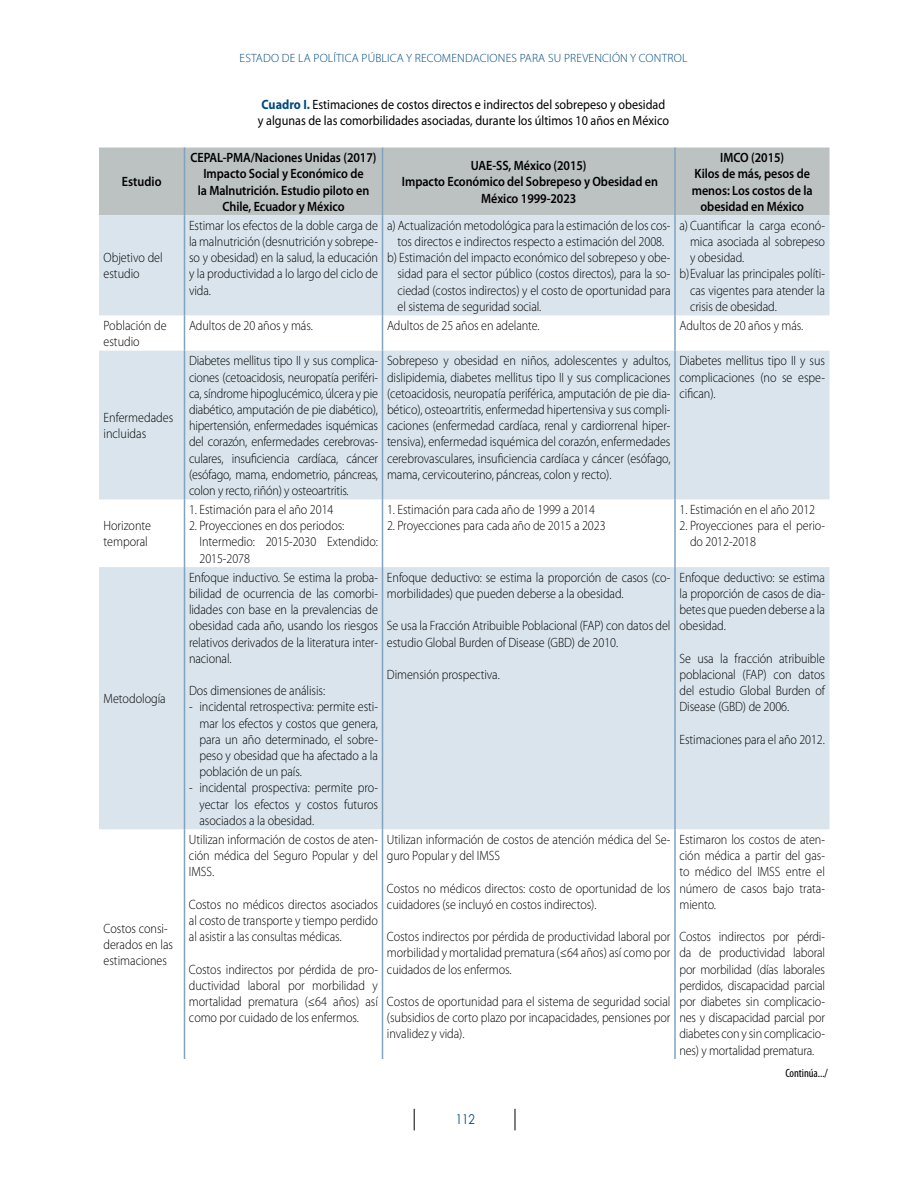
<style>
.page{position:relative;width:918px;height:1188px;background:#fff}
.page>*{position:absolute;margin:0;border:0;box-sizing:border-box;transform-origin:0 0}
.t1{font:300 13.5px/16.2px "Myriad Pro";letter-spacing:-.005em;color:#000;text-align:justify;scale:.9 1}
.t2{font:600 13.5px/16.2px "Myriad Pro";letter-spacing:-.005em;color:#000;text-align:center;scale:.9 1}
.t3{font:13.5px/16.2px "Myriad Pro";color:#000;scale:.9 1}
.t4{font:13.5px "Century Gothic";color:#00497f;scale:.85 1}
.t5{font:300 12px "Myriad Pro";letter-spacing:.015em;color:#00497f}
.t6{font:condensed 12px "Myriad Pro";letter-spacing:-.005em;color:#000}
.s1{font-weight:700;color:#00497f}
</style>
<div class="page">
<svg style="left:414px;top:1109px;width:1px;height:21px"></svg>
<svg style="left:515px;top:1109px;width:1px;height:21px"></svg>
<div style="left:99px;top:148px;width:731px;height:67px;background:#bcc1c2"></div>
<svg style="left:99px;top:215px;width:731px;height:614px;fill:#d9e4ec"></svg>
<hr style="left:184px;top:215px;width:1px;height:100px;background:#80a4bf">
<hr style="left:382px;top:215px;width:1px;height:100px;background:#80a4bf">
<hr style="left:674px;top:215px;width:2px;height:100px;background:#80a4bf">
<hr style="left:184px;top:315px;width:1px;height:36px;background:#80a4bf">
<hr style="left:382px;top:315px;width:1px;height:36px;background:#80a4bf">
<hr style="left:674px;top:315px;width:2px;height:36px;background:#80a4bf">
<hr style="left:184px;top:351px;width:1px;height:148px;background:#80a4bf">
<hr style="left:382px;top:351px;width:1px;height:148px;background:#80a4bf">
<hr style="left:674px;top:351px;width:2px;height:148px;background:#80a4bf">
<hr style="left:184px;top:499px;width:1px;height:68px;background:#80a4bf">
<hr style="left:382px;top:499px;width:1px;height:68px;background:#80a4bf">
<hr style="left:674px;top:499px;width:2px;height:68px;background:#80a4bf">
<hr style="left:184px;top:567px;width:1px;height:262px;background:#80a4bf">
<hr style="left:382px;top:567px;width:1px;height:262px;background:#80a4bf">
<hr style="left:674px;top:567px;width:2px;height:262px;background:#80a4bf">
<hr style="left:184px;top:829px;width:1px;height:230px;background:#80a4bf">
<hr style="left:382px;top:829px;width:1px;height:230px;background:#80a4bf">
<hr style="left:674px;top:829px;width:2px;height:230px;background:#80a4bf">
<hr style="left:184px;top:148px;width:1px;height:67px;background:#80a4bf">
<hr style="left:382px;top:148px;width:1px;height:67px;background:#80a4bf">
<hr style="left:674px;top:148px;width:2px;height:67px;background:#80a4bf">
<p class="t2" style="left:122px;top:173px;width:45px">Estudio</p>
<p class="t1" style="left:104px;top:250px;width:67px">Objetivo del estudio</p>
<p class="t5" style="left:240px;top:51px;width:449px">Estado de la política pública y recomendaciones para su prevención y control</p>
<p class="t3" style="left:258px;top:96px;width:458px"><span class="s1">Cuadro I.</span> Estimaciones de costos directos e indirectos del sobrepeso y obesidad y algunas de las comorbilidades asociadas, durante los últimos 10 años en México</p>
<p class="t2" style="left:190px;top:149px;width:208px">CEPAL-PMA/Naciones Unidas (2017)<br>Impacto Social y Económico de<br>la Malnutrición. Estudio piloto en<br>Chile, Ecuador y México</p>
<p class="t2" style="left:402px;top:157px;width:286px">UAE-SS, México (2015)<br>Impacto Económico del Sobrepeso y Obesidad en<br>México 1999-2023</p>
<p class="t2" style="left:692px;top:149px;width:136px">IMCO (2015)<br>Kilos de más, pesos de menos: Los costos de la obesidad en México</p>
<p class="t1" style="left:189px;top:218px;width:212px">Estimar los efectos de la doble carga de la malnutrición (desnutrición y sobrepe&shy;so y obesidad) en la salud, la educación y la productividad a lo largo del ciclo de vida.</p>
<p class="t1" style="left:387px;top:218px;width:317px">a) Actualización metodológica para la estimación de los cos-</p>
<p class="t1" style="left:398px;top:234px;width:298px">tos directos e indirectos respecto a estimación del 2008.</p>
<p class="t1" style="left:387px;top:250px;width:316px">b) Estimación del impacto económico del sobrepeso y obe-</p>
<p class="t1" style="left:398px;top:266px;width:305px">sidad para el sector público (costos directos), para la so-</p>
<p class="t1" style="left:398px;top:282px;width:305px">ciedad (costos indirectos) y el costo de oportunidad para</p>
<p class="t1" style="left:398px;top:299px;width:161px">el sistema de seguridad social.</p>
<p class="t1" style="left:680px;top:218px;width:163px">a) Cuantificar la carga econó-</p>
<p class="t1" style="left:690px;top:234px;width:151px">mica asociada al sobrepeso</p>
<p class="t1" style="left:690px;top:250px;width:62px">y obesidad.</p>
<p class="t1" style="left:680px;top:266px;width:163px">b)Evaluar las principales políti-</p>
<p class="t1" style="left:690px;top:282px;width:152px">cas vigentes para atender la</p>
<p class="t1" style="left:690px;top:299px;width:98px">crisis de obesidad.</p>
<p class="t1" style="left:104px;top:318px;width:72px">Población de estudio</p>
<p class="t1" style="left:189px;top:318px;width:139px">Adultos de 20 años y más.</p>
<p class="t1" style="left:387px;top:318px;width:171px">Adultos de 25 años en adelante.</p>
<p class="t1" style="left:680px;top:318px;width:139px">Adultos de 20 años y más.</p>
<p class="t1" style="left:104px;top:410px;width:79px">Enfermedades incluidas</p>
<p class="t1" style="left:104px;top:518px;width:54px">Horizonte temporal</p>
<p class="t1" style="left:104px;top:691px;width:71px">Metodología</p>
<p class="t1" style="left:103px;top:921px;width:79px;text-align:left">Costos consi&shy;derados en las estimaciones</p>
<p class="t1" style="left:189px;top:353px;width:212px">Diabetes mellitus tipo II y sus complica&shy;ciones (cetoacidosis, neuropatía periféri&shy;ca, síndrome hipoglucémico, úlcera y pie diabético, amputación de pie diabético), hipertensión, enfermedades isquémicas del corazón, enfermedades cerebrovas&shy;culares, insuficiencia cardíaca, cáncer (esófago, mama, endometrio, páncreas, colon y recto, riñón) y osteoartritis.</p>
<p class="t1" style="left:387px;top:353px;width:317px">Sobrepeso y obesidad en niños, adolescentes y adultos, dislipidemia, diabetes mellitus tipo II y sus complicaciones (cetoacidosis, neuropatía periférica, amputación de pie dia&shy;bético), osteoartritis, enfermedad hipertensiva y sus compli&shy;caciones (enfermedad cardíaca, renal y cardiorrenal hiper&shy;tensiva), enfermedad isquémica del corazón, enfermedades cerebrovasculares, insuficiencia cardíaca y cáncer (esófago, mama, cervicouterino, páncreas, colon y recto).</p>
<p class="t1" style="left:680px;top:353px;width:163px">Diabetes mellitus tipo II y sus complicaciones (no se espe&shy;cifican).</p>
<p class="t1" style="left:189px;top:502px;width:162px">1. Estimación para el año 2014</p>
<p class="t1" style="left:189px;top:518px;width:174px">2. Proyecciones en dos periodos:</p>
<p class="t1" style="left:189px;top:534px;width:211px">I ntermedio: 2015-2030 Extendido:</p>
<p class="t1" style="left:200px;top:550px;width:58px">2015-2078</p>
<p class="t1" style="left:189px;top:569px;width:212px">Enfoque inductivo. Se estima la proba&shy;bilidad de ocurrencia de las comorbi&shy;lidades con base en la prevalencias de obesidad cada año, usando los riesgos relativos derivados de la literatura inter&shy;nacional.</p>
<p class="t1" style="left:189px;top:683px;width:153px">Dos dimensiones de análisis:</p>
<p class="t1" style="left:199px;top:699px;width:200px;text-indent:-10px">- incidental retrospectiva: permite esti&shy;mar los efectos y costos que genera, para un año determinado, el sobre&shy;peso y obesidad que ha afectado a la población de un país.</p>
<p class="t1" style="left:199px;top:780px;width:200px;text-indent:-10px">- incidental prospectiva: permite pro&shy;yectar los efectos y costos futuros asociados a la obesidad.</p>
<p class="t1" style="left:189px;top:832px;width:212px">Utilizan información de costos de aten&shy;ción médica del Seguro Popular y del IMSS</p>
<p class="t1" style="left:212px;top:864px;width:4px">.</p>
<p class="t1" style="left:189px;top:896px;width:211px">Costos no médicos directos asociados al costo de transporte y tiempo perdido al asistir a las consultas médicas.</p>
<p class="t1" style="left:189px;top:961px;width:212px">Costos indirectos por pérdida de pro&shy;ductividad laboral por morbilidad y mortalidad prematura (≤64 años) así como por cuidado de los enfermos.</p>
<p class="t1" style="left:387px;top:502px;width:233px">1. Estimación para cada año de 1999 a 2014</p>
<p class="t1" style="left:387px;top:518px;width:244px">2. Proyecciones para cada año de 2015 a 2023</p>
<p class="t1" style="left:387px;top:569px;width:316px">Enfoque deductivo: se estima la proporción de casos (co&shy;morbilidades) que pueden deberse a la obesidad.</p>
<p class="t1" style="left:387px;top:618px;width:316px">Se usa la Fracción Atribuible Poblacional (FAP) con datos del estudio Global Burden of Disease (GBD) de 2010.</p>
<p class="t1" style="left:387px;top:667px;width:127px">Dimensión prospectiva.</p>
<p class="t1" style="left:387px;top:832px;width:316px">Utilizan información de costos de atención médica del Se&shy;guro Popular y del IMSS</p>
<p class="t1" style="left:387px;top:880px;width:316px">Costos no médicos directos: costo de oportunidad de los cuidadores (se incluyó en costos indirectos).</p>
<p class="t1" style="left:387px;top:929px;width:317px">Costos indirectos por pérdida de productividad laboral por morbilidad y mortalidad prematura (≤64 años) así como por cuidados de los enfermos.</p>
<p class="t1" style="left:387px;top:994px;width:317px">Costos de oportunidad para el sistema de seguridad social (subsidios de corto plazo por incapacidades, pensiones por invalidez y vida).</p>
<p class="t1" style="left:680px;top:502px;width:152px">1. Estimación en el año 2012</p>
<p class="t1" style="left:690px;top:518px;width:151px;text-indent:-10px">2. Proyecciones para el perio&shy;do 2012-2018</p>
<p class="t1" style="left:679px;top:569px;width:163px">Enfoque deductivo: se estima la proporción de casos de dia&shy;betes que pueden deberse a la obesidad.</p>
<p class="t1" style="left:679px;top:650px;width:163px">Se usa la fracción atribuible poblacional (FAP) con datos del estudio Global Burden of Disease (GBD) de 2006.</p>
<p class="t1" style="left:679px;top:731px;width:163px">Estimaciones para el año 2012.</p>
<p class="t1" style="left:679px;top:832px;width:163px">Estimaron los costos de aten&shy;ción médica a partir del gas&shy;to médico del IMSS</p>
<p class="t1" style="left:679px;top:864px;width:163px;text-indent:106px">entre el número de casos bajo trata&shy;miento.</p>
<p class="t1" style="left:679px;top:929px;width:163px">Costos indirectos por pérdi&shy;da de productividad laboral por morbilidad (días laborales perdidos, discapacidad parcial por diabetes sin complicacio&shy;nes y discapacidad parcial por diabetes con y sin complicacio&shy;nes) y mortalidad prematura.</p>
<p class="t6" style="left:785px;top:1066px;width:44px">Continúa.../</p>
<p class="t4" style="left:456px;top:1110px;width:24px">112</p>
</div>
